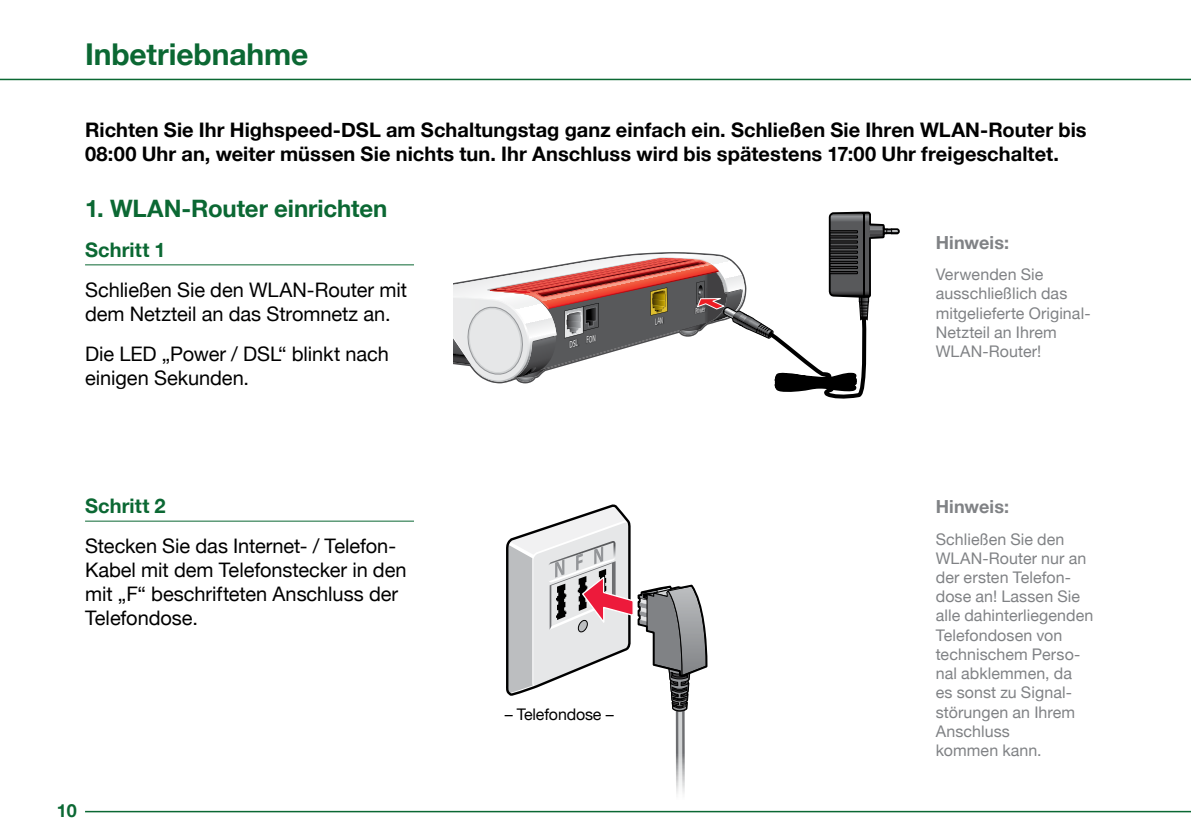
<style>
.page{position:relative;width:1191px;height:840px;background:#fff}
.page>*{position:absolute;margin:0;border:0;box-sizing:border-box;transform-origin:0 0}
.t1{font:700 30px "Helvetica Neue";letter-spacing:-.005em;color:#0b6833}
.t2{font:700 24px "Helvetica Neue";letter-spacing:-.005em;color:#0b6833}
.t3{font:20px/24px "Helvetica Neue";letter-spacing:-.005em;color:#000}
.t4{font:700 20px/24px "Helvetica Neue";letter-spacing:.005em;color:#000}
.t5{font:700 20px "Helvetica Neue";letter-spacing:.005em;color:#0b6833}
.t6{font:700 18px "Helvetica Neue";letter-spacing:.005em;color:#808285}
.t7{font:700 18px "Helvetica Neue";color:#0b6833}
.t8{font:16px/19.2px "Helvetica Neue";letter-spacing:.005em;color:#808285}
.t9{font:16px "Helvetica Neue";letter-spacing:-.01em;color:#000}
.t10{font:italic 9px "Frutiger CE";color:#f1f1f2;scale:.58 1}
.t11{font:italic 7.8px "Frutiger CE";color:#f1f1f2;scale:.45 1}
</style>
<div class="page">
<svg style="left:506px;top:505px;width:202px;height:289px"></svg>
<hr style="left:85px;top:810px;width:1106px;height:1px;background:#0b6833">
<hr style="left:0;top:79px;width:1191px;height:1px;background:#0b6833">
<hr style="left:85px;top:264px;width:329px;height:1px;background:#0b6833">
<hr style="left:85px;top:520px;width:329px;height:1px;background:#0b6833">
<svg style="left:454px;top:211px;width:446px;height:188px"></svg>
<h1 class="t1" style="left:85px;top:30px;width:225px">Inbetriebnahme</h1>
<p class="t4" style="left:85px;top:118px;width:1003px">Richten Sie Ihr Highspeed-DSL am Schaltungstag ganz einfach ein. Schließen Sie Ihren WLAN-Router bis<br>08:00 Uhr an, weiter müssen Sie nichts tun. Ihr Anschluss wird bis spätestens 17:00 Uhr freigeschaltet.</p>
<h2 class="t2" style="left:85px;top:189px;width:304px">1. WLAN-Router einrichten</h2>
<p class="t5" style="left:85px;top:234px;width:82px">Schritt 1</p>
<p class="t3" style="left:85px;top:279px;width:323px">Schließen Sie den WLAN-Router mit dem Netzteil an das Stromnetz an.</p>
<p class="t3" style="left:85px;top:343px;width:305px">Die LED „Power / DSL“ blinkt nach einigen Sekunden.</p>
<p class="t10" style="left:567px;top:339px;width:49px;rotate:-14deg">DSL FON</p>
<p class="t11" style="left:693px;top:307px;width:25px;rotate:-14deg">Power</p>
<p class="t6" style="left:935px;top:228px;width:75px">Hinweis:</p>
<p class="t8" style="left:935px;top:266px;width:156px">Verwenden Sie ausschließlich das mitgelieferte Original-<br>Netzteil an Ihrem<br>WLAN-Router!</p>
<p class="t5" style="left:85px;top:490px;width:82px">Schritt 2</p>
<p class="t3" style="left:85px;top:535px;width:323px">Stecken Sie das Internet- / Telefon-<br>Kabel mit dem Telefonstecker in den mit „F“ beschrifteten Anschluss der<br>Telefondose.</p>
<p class="t7" style="left:57px;top:796px;width:22px">10</p>
<p class="t9" style="left:505px;top:702px;width:110px">– Telefondose –</p>
<p class="t6" style="left:935px;top:492px;width:75px">Hinweis:</p>
<p class="t8" style="left:935px;top:530px;width:159px">Schließen Sie den<br>WLAN-Router nur an der ersten Telefon&shy;dose an! Lassen Sie alle dahinterliegenden<br>Telefondosen von technischem Perso&shy;nal abklemmen, da<br>es sonst zu Signal&shy;störungen an Ihrem<br>Anschluss<br>kommen kann.</p>
</div>
